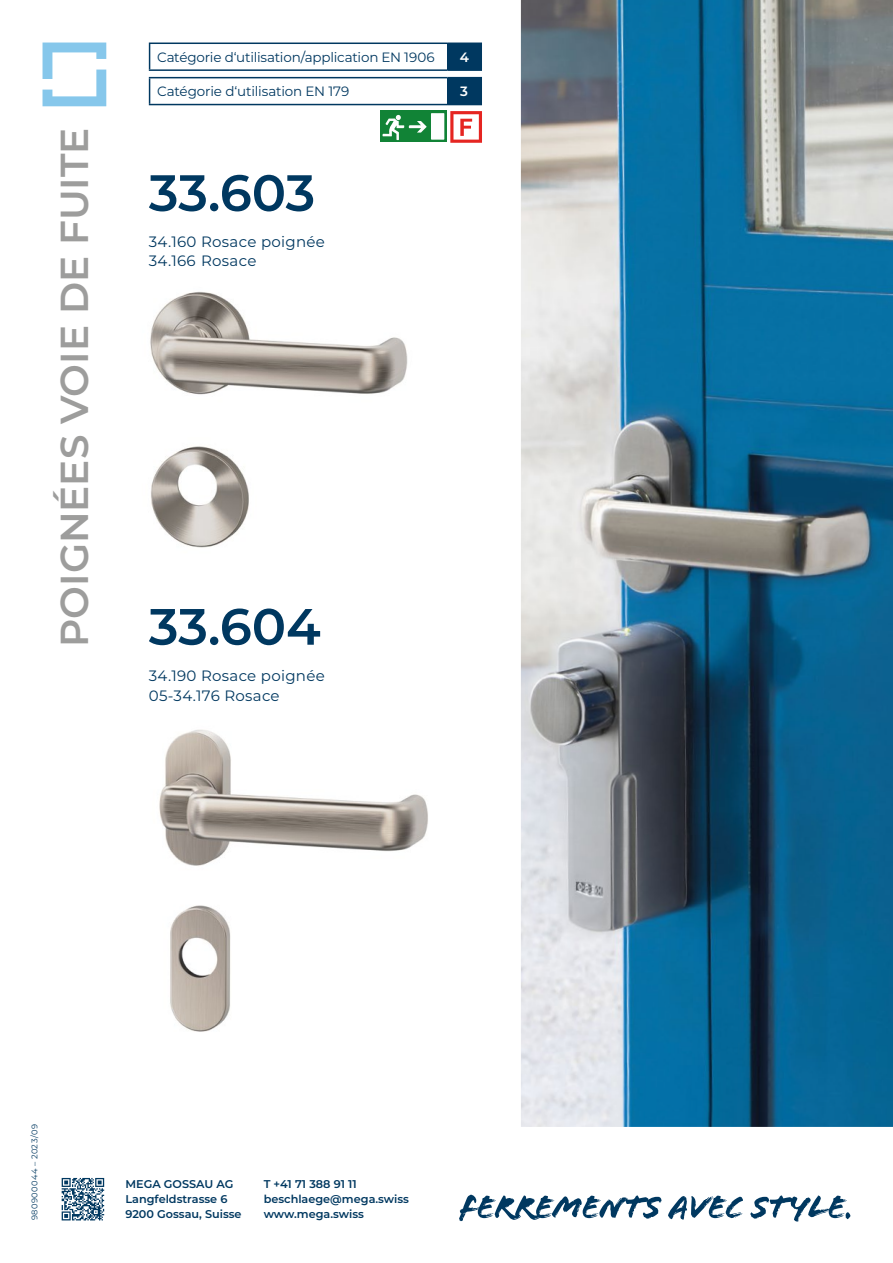
<style>
.page{position:relative;width:893px;height:1263px;background:#fff}
.page>*{position:absolute;margin:0;border:0;box-sizing:border-box;transform-origin:0 0}
.teaser_titel{font:600 51px "Montserrat";letter-spacing:-.005em;color:#003860}
.Abschnitt_links{font:600 39px "Montserrat";color:#9d9d9c}
.Produkt{font:15px "Montserrat";letter-spacing:.02em;color:#003860}
.content_Box{font:13.5px "Montserrat";letter-spacing:-.015em;color:#003860}
.content_Box_Zentrier{font:600 13.5px "Montserrat";color:#fff}
.t1{font:600 11.25px/15px "Montserrat";color:#003860}
.Version{font:8.25px "Montserrat";letter-spacing:.055em;color:#003860}
</style>
<div class="page">
<img style="left:521px;top:0;width:372px;height:1127px">
<svg style="left:43px;top:43px;width:63px;height:63px"></svg>
<img style="left:150px;top:292px;width:258px;height:256px">
<div style="left:380px;top:111px;width:67px;height:31px;background:#118336"></div>
<svg style="left:383px;top:113px;width:61px;height:27px"></svg>
<svg style="left:450px;top:111px;width:32px;height:32px"></svg>
<img style="left:159px;top:729px;width:269px;height:303px">
<svg style="left:62px;top:1178px;width:42px;height:42px"></svg>
<svg style="left:459px;top:1195px;width:202px;height:26px"></svg>
<svg style="left:668px;top:1195px;width:75px;height:25px"></svg>
<svg style="left:750px;top:1195px;width:100px;height:26px"></svg>
<div style="left:447px;top:43px;width:34px;height:27px;background:#003860"></div>
<hr style="left:447px;top:43px;width:35px;height:1px;background:#003860">
<hr style="left:480px;top:44px;width:2px;height:25px;background:#003860">
<hr style="left:447px;top:69px;width:35px;height:2px;background:#003860">
<hr style="left:149px;top:43px;width:298px;height:1px;background:#003860">
<svg style="left:149px;top:44px;width:1px;height:25px"></svg>
<hr style="left:149px;top:69px;width:298px;height:2px;background:#003860">
<div style="left:447px;top:78px;width:34px;height:27px;background:#003860"></div>
<hr style="left:447px;top:77px;width:35px;height:1px;background:#003860">
<hr style="left:480px;top:78px;width:2px;height:26px;background:#003860">
<hr style="left:447px;top:104px;width:35px;height:1px;background:#003860">
<hr style="left:149px;top:77px;width:298px;height:1px;background:#003860">
<svg style="left:149px;top:78px;width:1px;height:26px"></svg>
<hr style="left:149px;top:104px;width:298px;height:1px;background:#003860">
<p class="Abschnitt_links" style="left:47px;top:647px;width:521px;rotate:-90deg">POIGNÉES VOIE DE FUITE</p>
<p class="content_Box" style="left:157px;top:48px;width:279px">Catégorie d‘utilisation/application EN 1906</p>
<p class="content_Box_Zentrier" style="left:460px;top:47px;width:11px">4</p>
<p class="content_Box" style="left:157px;top:82px;width:194px">Catégorie d‘utilisation EN 179</p>
<p class="content_Box_Zentrier" style="left:460px;top:82px;width:9px">3</p>
<p class="teaser_titel" style="left:149px;top:157px;width:168px">33.603</p>
<p class="Produkt" style="left:149px;top:231px;width:178px">34.160 Rosace poignée</p>
<p class="Produkt" style="left:149px;top:251px;width:109px">34.166 Rosace</p>
<p class="teaser_titel" style="left:149px;top:590px;width:173px">33.604</p>
<p class="Produkt" style="left:149px;top:665px;width:178px">34.190 Rosace poignée</p>
<p class="Produkt" style="left:149px;top:685px;width:132px">05-34.176 Rosace</p>
<p class="Version" style="left:29px;top:1220px;width:98px;rotate:-90deg">980900044 – 2023/09</p>
<p class="t1" style="left:125px;top:1176px;width:118px">MEGA GOSSAU AG<br>Langfeldstrasse 6<br>9200 Gossau, Suisse</p>
<p class="t1" style="left:264px;top:1176px;width:147px">T +41 71 388 91 11 beschlaege@mega.swiss</p>
<p class="t1" style="left:264px;top:1206px;width:102px">www.mega.swiss</p>
</div>
